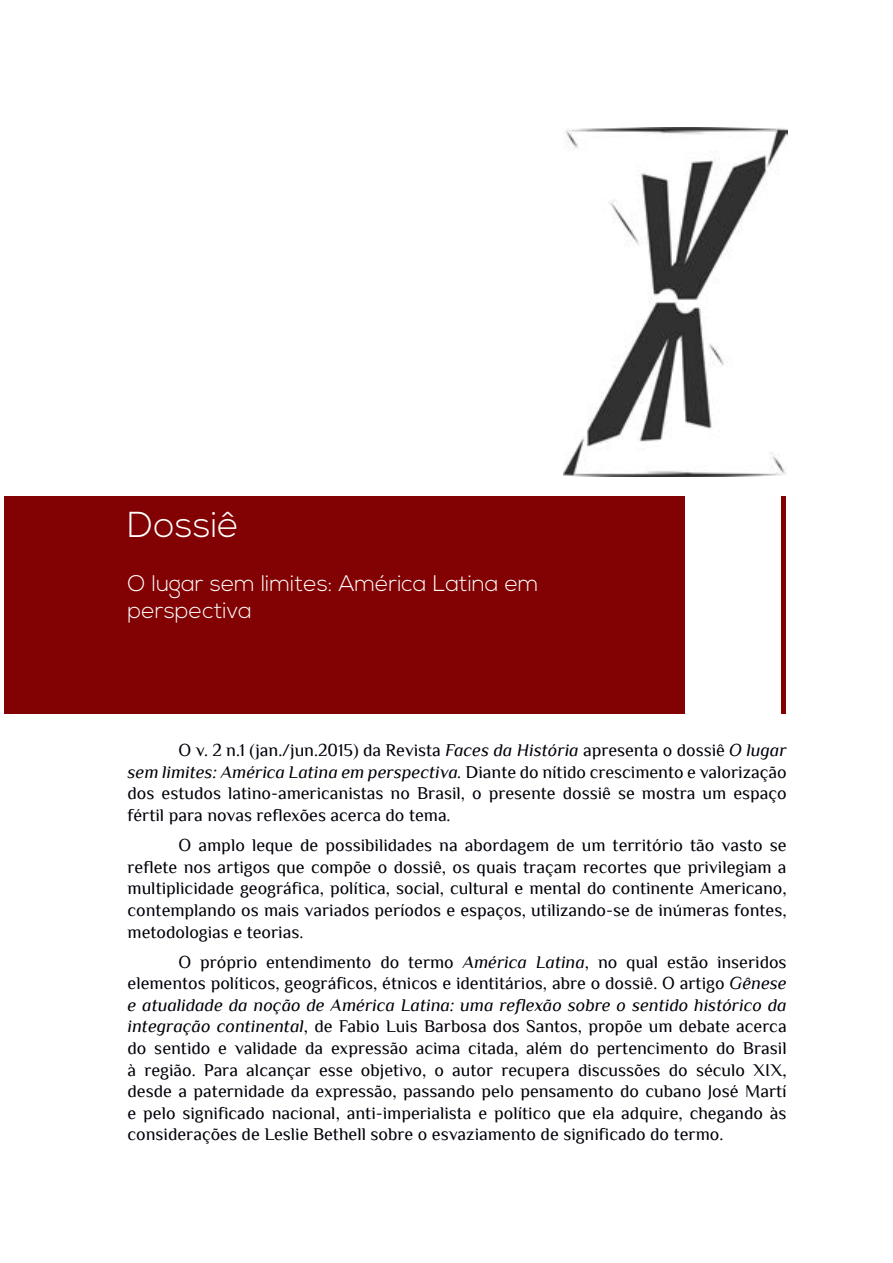
<style>
.page{position:relative;width:893px;height:1263px;background:#fff}
.page>*{position:absolute;margin:0;border:0;box-sizing:border-box;transform-origin:0 0}
.t1{font:300 36px "Nexa";color:#fff}
.t2{font:300 22.5px/27px "Nexa";color:#fff}
.t3{font:18px/21.6px "Philosopher";color:#00000a;text-align:justify}
.s1{font-style:italic}
</style>
<div class="page">
<div style="left:4px;top:497px;width:782px;height:217px;background:#820203"></div>
<div style="left:685px;top:487px;width:96px;height:228px;background:#fff"></div>
<img style="left:564px;top:128px;width:223px;height:348px">
<h1 class="t1" style="left:128px;top:504px;width:113px">Dossiê</h1>
<p class="t2" style="left:128px;top:571px;width:413px">O lugar sem limites: América Latina em perspectiva</p>
<p class="t3" style="left:128px;top:740px;width:661px;text-indent:51px">O v. 2 n.1 (jan./jun.2015) da Revista <span class="s1">Faces da História</span> apresenta o dossiê <span class="s1">O lugar sem limites: América Latina em perspectiva.</span> Diante do nítido crescimento e valorização dos estudos latino-americanistas no Brasil, o presente dossiê se mostra um espaço fértil para novas reflexões acerca do tema.</p>
<p class="t3" style="left:128px;top:834px;width:661px;text-indent:51px">O amplo leque de possibilidades na abordagem de um território tão vasto se reflete nos artigos que compõe o dossiê, os quais traçam recortes que privilegiam a multiplicidade geográfica, política, social, cultural e mental do continente Americano, contemplando os mais variados períodos e espaços, utilizando-se de inúmeras fontes, metodologias e teorias.</p>
<p class="t3" style="left:128px;top:951px;width:661px;text-indent:51px">O próprio entendimento do termo <span class="s1">América Latina</span>, no qual estão inseridos elementos políticos, geográficos, étnicos e identitários, abre o dossiê. O artigo <span class="s1">Gênese e atualidade da noção de América Latina: uma reflexão sobre o sentido histórico da integração continental</span>, de Fabio Luis Barbosa dos Santos, propõe um debate acerca do sentido e validade da expressão acima citada, além do pertencimento do Brasil à região. Para alcançar esse objetivo, o autor recupera discussões do século XIX, desde a paternidade da expressão, passando pelo pensamento do cubano José Martí e pelo significado nacional, anti-imperialista e político que ela adquire, chegando às considerações de Leslie Bethell sobre o esvaziamento de significado do termo.</p>
</div>
